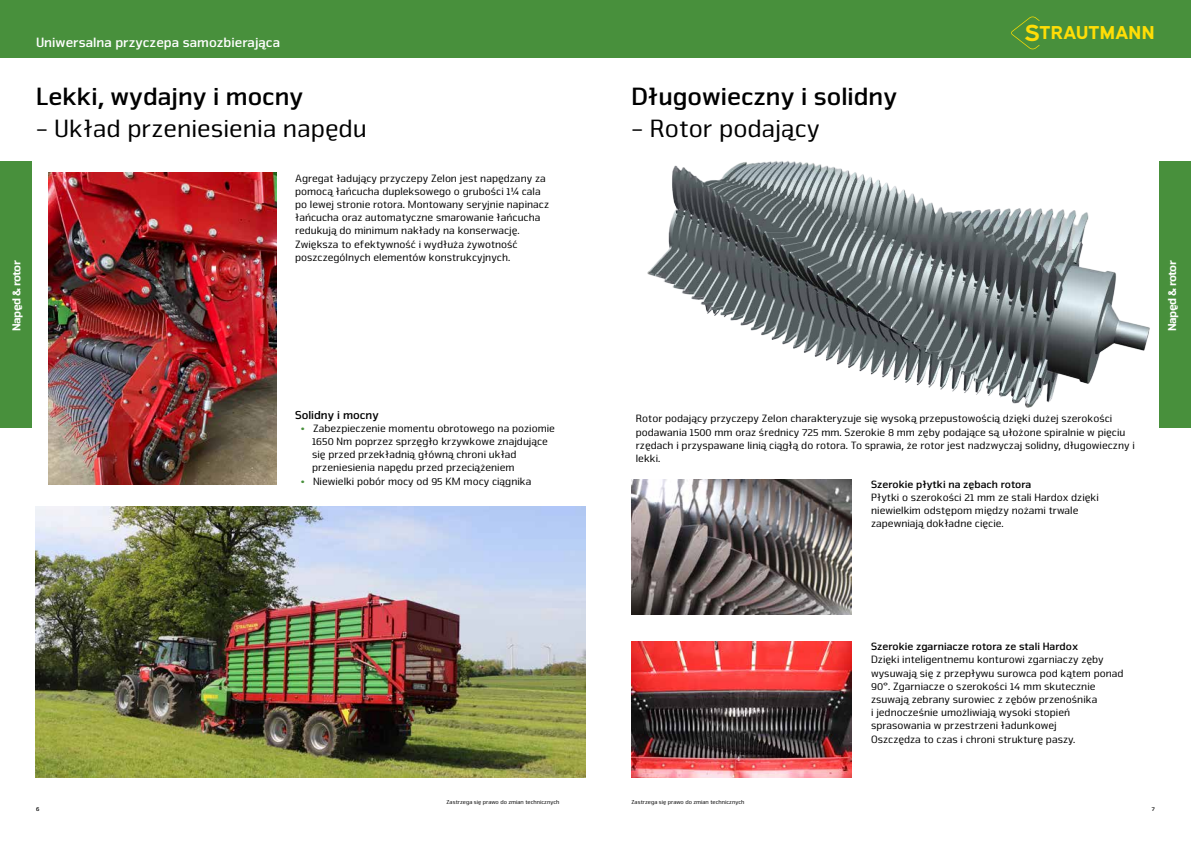
<style>
.page{position:relative;width:1191px;height:842px;background:#fff}
.page>*{position:absolute;margin:0;border:0;box-sizing:border-box;transform-origin:0 0}
.t1{font:700 26px "Nuri Pro";color:#000}
.t2{font:26px "Nuri Pro";color:#000}
.t3{font:700 18.7px "Expressway Rg";color:#ffdd06}
.t4{font:700 14px "Nuri Pro";color:#fff}
.t5{font:900 12px "Nuri Pro";letter-spacing:-.05em;color:#fff}
.t6{font:700 12px "Nuri Pro";color:#000}
.t7{font:11px/13.2px "Nuri Pro";color:#000}
.t8{font:700 11px "Nuri Pro";color:#000}
.t9{font:6px "Nuri Pro";color:#000}
.t10{font:700 6px "Nuri Pro";color:#000}
.s1{font-size:23.4px}
.s2{font-weight:700;color:#48903c}
</style>
<div class="page">
<div style="left:0;top:0;width:1191px;height:57px;background:#48903c"></div>
<svg style="left:1011px;top:16px;width:28px;height:33px"></svg>
<img style="left:48px;top:173px;width:229px;height:311px">
<img style="left:35px;top:506px;width:550px;height:271px">
<img style="left:647px;top:161px;width:514px;height:247px">
<img style="left:631px;top:479px;width:221px;height:136px">
<div style="left:0;top:162px;width:31px;height:266px;background:#48903c"></div>
<div style="left:1159px;top:162px;width:32px;height:266px;background:#48903c"></div>
<img style="left:631px;top:641px;width:221px;height:136px">
<p class="t4" style="left:36px;top:34px;width:246px">Uniwersalna przyczepa samozbierająca</p>
<h1 class="t1" style="left:36px;top:81px;width:269px">Lekki, wydajny i mocny</h1>
<h1 class="t2" style="left:36px;top:113px;width:332px">- Układ przeniesienia napędu</h1>
<h1 class="t1" style="left:631px;top:81px;width:267px">Długowieczny i solidny</h1>
<h1 class="t2" style="left:631px;top:113px;width:190px">- Rotor podający</h1>
<h2 class="t3" style="left:1024px;top:18px;width:132px"><span class="s1">S</span>TRAUTMANN</h2>
<p class="t7" style="left:295px;top:171px;width:255px">Agregat ładujący przyczepy Zelon jest napędzany za pomocą łańcucha dupleksowego o grubości 1¼ cala po lewej stronie rotora. Montowany seryjnie napinacz łańcucha oraz automatyczne smarowanie łańcucha redukują do minimum nakłady na konserwację.<br>Zwiększa to efektywność i wydłuża żywotność poszczególnych elementów konstrukcyjnych.</p>
<p class="t5" style="left:9px;top:331px;width:72px;rotate:-90deg">Napęd &amp; rotor</p>
<p class="t5" style="left:1165px;top:331px;width:72px;rotate:-90deg">Napęd &amp; rotor</p>
<p class="t6" style="left:295px;top:407px;width:85px">Solidny i mocny</p>
<p class="t7" style="left:312px;top:422px;width:244px;text-indent:-11px"><span class="s2">•</span> Zabezpieczenie momentu obrotowego na poziomie 1650 Nm poprzez sprzęgło krzywkowe znajdujące się przed przekładnią główną chroni układ przeniesienia napędu przed przeciążeniem</p>
<p class="t7" style="left:301px;top:474px;width:232px"><span class="s2">•</span> Niewielki pobór mocy od 95 KM mocy ciągnika</p>
<p class="t7" style="left:636px;top:412px;width:500px">Rotor podający przyczepy Zelon charakteryzuje się wysoką przepustowością dzięki dużej szerokości podawania 1500 mm oraz średnicy 725 mm. Szerokie 8 mm zęby podające są ułożone spiralnie w pięciu rzędach i przyspawane linią ciągłą do rotora. To sprawia, że rotor jest nadzwyczaj solidny, długowieczny i lekki.</p>
<p class="t8" style="left:871px;top:477px;width:162px">Szerokie płytki na zębach rotora</p>
<p class="t7" style="left:871px;top:491px;width:229px">Płytki o szerokości 21 mm ze stali Hardox dzięki niewielkim odstępom między nożami trwale zapewniają dokładne cięcie.</p>
<p class="t8" style="left:871px;top:640px;width:208px">Szerokie zgarniacze rotora ze stali Hardox</p>
<p class="t7" style="left:871px;top:653px;width:254px">Dzięki inteligentnemu konturowi zgarniaczy zęby wysuwają się z przepływu surowca pod kątem ponad 90°. Zgarniacze o szerokości 14 mm skutecznie zsuwają zebrany surowiec z zębów przenośnika<br>i jednocześnie umożliwiają wysoki stopień sprasowania w przestrzeni ładunkowej<br>Oszczędza to czas i chroni strukturę paszy.</p>
<p class="t9" style="left:446px;top:799px;width:114px">Zastrzega się prawo do zmian technicznych</p>
<p class="t9" style="left:631px;top:799px;width:114px">Zastrzega się prawo do zmian technicznych</p>
<p class="t10" style="left:36px;top:805px;width:5px">6</p>
<p class="t10" style="left:1152px;top:805px;width:5px">7</p>
</div>
